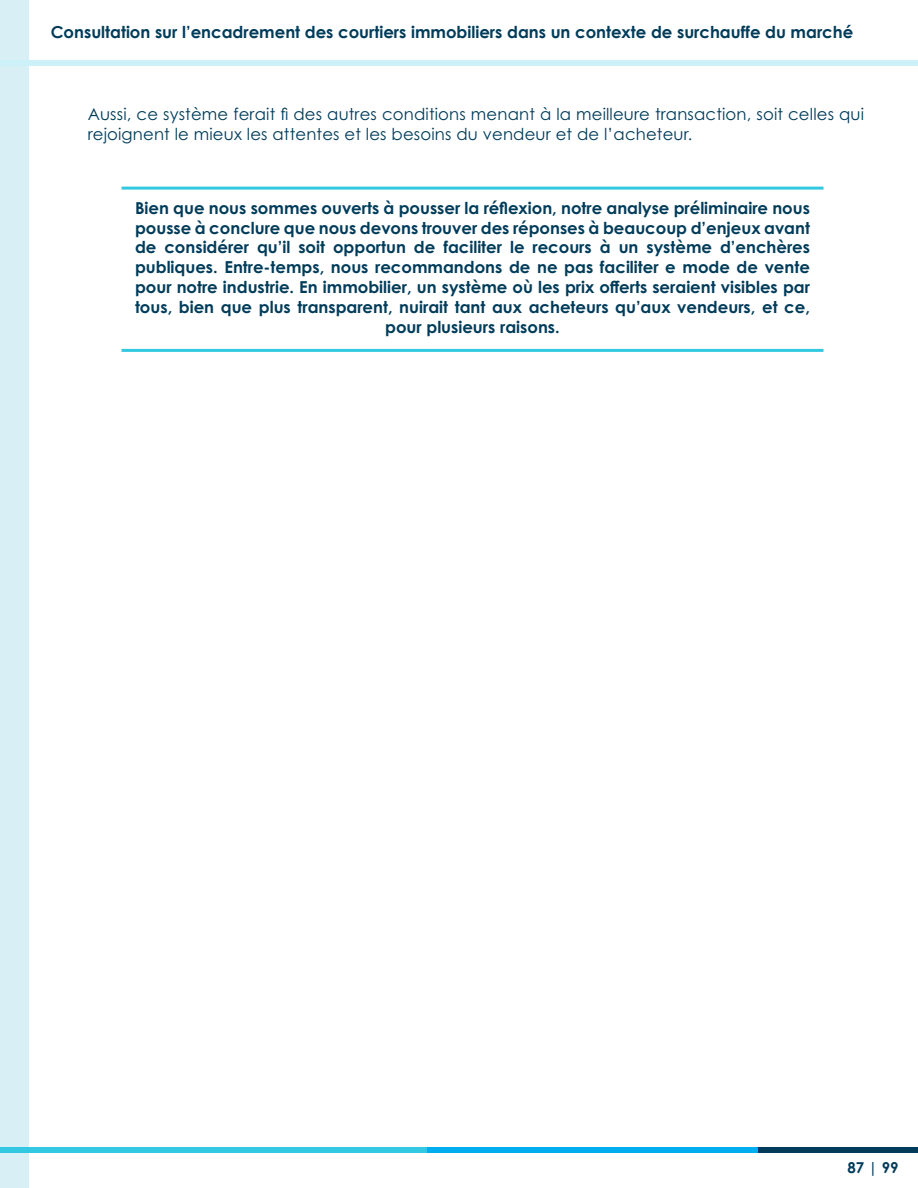
<style>
.page{position:relative;width:918px;height:1188px;background:#fff}
.page>*{position:absolute;margin:0;border:0;box-sizing:border-box;transform-origin:0 0}
.t1{font:700 16.5px/19.8px "Century Gothic Pro";color:#003c5a;text-align:center}
.t2{font:16.5px/19.8px "Century Gothic Pro";letter-spacing:.01em;color:#003c5a}
.t3{font:700 16.5px "Century Gothic";color:#003c5a}
.t4{font:700 15px "Century Gothic";color:#003c5a}
</style>
<div class="page">
<div style="left:0;top:0;width:29px;height:1188px;background:#d8eff5"></div>
<div style="left:0;top:1147px;width:428px;height:6px;background:#32c8e1"></div>
<div style="left:428px;top:1147px;width:330px;height:6px;background:#00aeef"></div>
<div style="left:758px;top:1147px;width:160px;height:6px;background:#003c5a"></div>
<div style="left:0;top:60px;width:428px;height:6px;background:#ccf1f8"></div>
<div style="left:428px;top:60px;width:330px;height:6px;background:#ccf1f8"></div>
<div style="left:758px;top:60px;width:160px;height:6px;background:#ccf1f8"></div>
<hr style="left:122px;top:349px;width:702px;height:3px;background:#32c8e1">
<hr style="left:122px;top:187px;width:702px;height:3px;background:#32c8e1">
<p class="t3" style="left:51px;top:19px;width:804px">Consultation sur l’encadrement des courtiers immobiliers dans un contexte de surchauffe du marché</p>
<p class="t2" style="left:88px;top:104px;width:778px">Aussi, ce système ferait fi des autres conditions menant à la meilleure transaction, soit celles qui rejoignent le mieux les attentes et les besoins du vendeur et de l’acheteur.</p>
<p class="t1" style="left:135px;top:198px;width:677px">Bien que nous sommes ouverts à pousser la réflexion, notre analyse préliminaire nous pousse à conclure que nous devons trouver des réponses à beaucoup d’enjeux avant de considérer qu’il soit opportun de faciliter le recours à un système d’enchères publiques. Entre-temps, nous recommandons de ne pas faciliter e mode de vente pour notre industrie. En immobilier, un système où les prix offerts seraient visibles par tous, bien que plus transparent, nuirait tant aux acheteurs qu’aux vendeurs, et ce, pour plusieurs raisons.</p>
<p class="t4" style="left:848px;top:1156px;width:53px">87 | 99</p>
</div>
